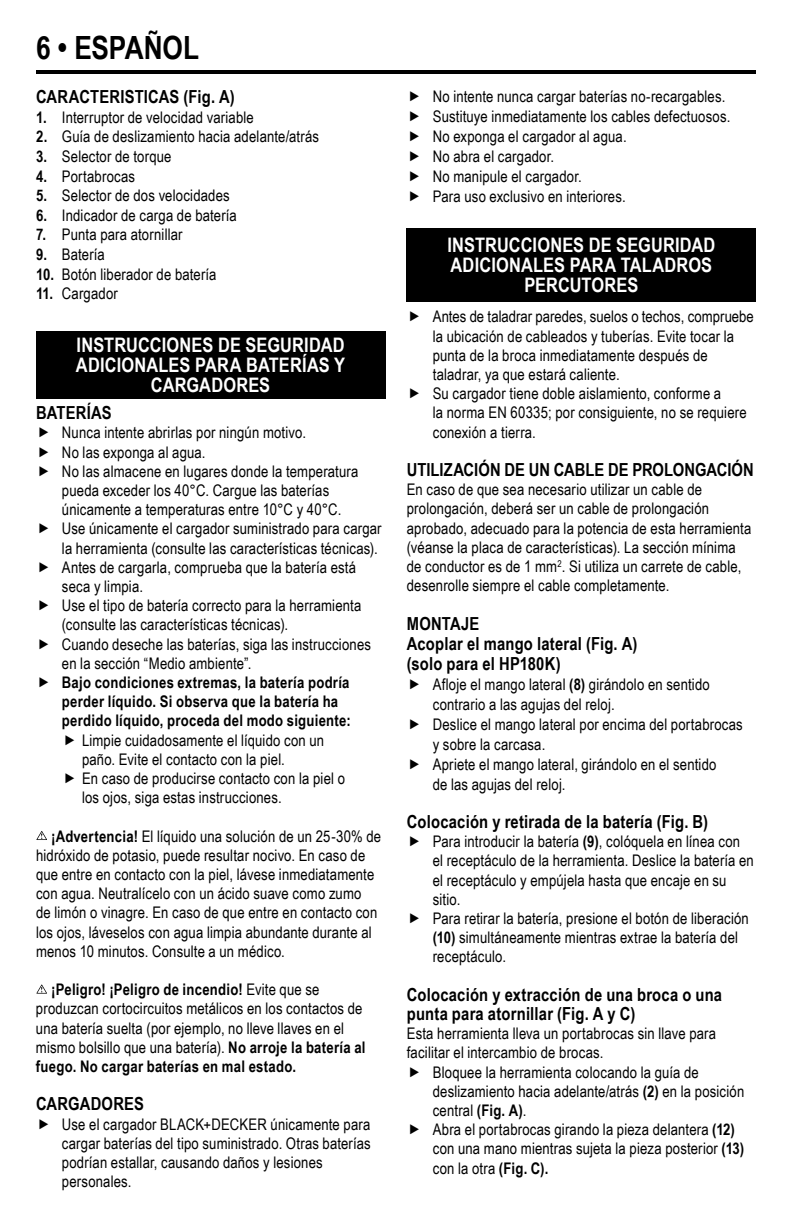
<style>
.page{position:relative;width:792px;height:1224px;background:#fff}
.page>*{position:absolute;margin:0;border:0;box-sizing:border-box;transform-origin:0 0}
.t1{font:700 32px "Arial Narrow";letter-spacing:-.005em;color:#000}
.t2{font:700 20px/20px "Arial Narrow";letter-spacing:.005em;color:#fff;text-align:center}
.t3{font:700 18px/20px "Arial Narrow";letter-spacing:.01em;color:#000}
.t4{font:16px/19.2px "Arial Narrow";letter-spacing:.01em;color:#000}
.t5{font:700 16px/19.2px "Arial Narrow";letter-spacing:.015em;color:#000}
.s1{font-weight:700}
</style>
<div class="page">
<hr style="left:36px;top:70px;width:720px;height:4px;background:#000">
<div style="left:36px;top:331px;width:349px;height:68px;background:#000"></div>
<svg style="left:36px;top:831px;width:11px;height:9px"></svg>
<svg style="left:36px;top:985px;width:11px;height:9px"></svg>
<div style="left:407px;top:228px;width:349px;height:74px;background:#000"></div>
<h1 class="t1" style="left:36px;top:24px;width:165px">6 • ESPAÑOL</h1>
<p class="t3" style="left:36px;top:86px;width:200px">CARACTERISTICAS (Fig. A)</p>
<p class="t4" style="left:36px;top:107px;width:219px"><span class="s1">1.</span> Interruptor de velocidad variable</p>
<p class="t4" style="left:36px;top:126px;width:285px"><span class="s1">2.</span> Guía de deslizamiento hacia adelante/atrás</p>
<p class="t4" style="left:36px;top:146px;width:137px"><span class="s1">3.</span> Selector de torque</p>
<p class="t4" style="left:36px;top:166px;width:101px"><span class="s1">4.</span> Portabrocas</p>
<p class="t4" style="left:36px;top:185px;width:195px"><span class="s1">5.</span> Selector de dos velocidades</p>
<p class="t4" style="left:36px;top:205px;width:202px"><span class="s1">6.</span> Indicador de carga de batería</p>
<p class="t4" style="left:36px;top:224px;width:148px"><span class="s1">7.</span> Punta para atornillar</p>
<p class="t4" style="left:36px;top:244px;width:70px"><span class="s1">9.</span> Batería</p>
<p class="t4" style="left:36px;top:264px;width:182px"><span class="s1">10.</span> Botón liberador de batería</p>
<p class="t4" style="left:36px;top:283px;width:83px"><span class="s1">11.</span> Cargador</p>
<p class="t2" style="left:76px;top:334px;width:271px">INSTRUCCIONES DE SEGURIDAD<br>ADICIONALES PARA BATERÍAS Y<br>CARGADORES</p>
<p class="t3" style="left:36px;top:402px;width:77px">BATERÍAS</p>
<p class="t4" style="left:62px;top:422px;width:321px">Nunca intente abrirlas por ningún motivo.<br>No las exponga al agua.<br>No las almacene en lugares donde la temperatura pueda exceder los 40°C. Cargue las baterías únicamente a temperaturas entre 10°C y 40°C.<br>Use únicamente el cargador suministrado para cargar la herramienta (consulte las características técnicas).<br>Antes de cargarla, comprueba que la batería está seca y limpia.<br>Use el tipo de batería correcto para la herramienta (consulte las características técnicas).<br>Cuando deseche las baterías, siga las instrucciones en la sección “Medio ambiente”.</p>
<p class="t5" style="left:62px;top:672px;width:290px">Bajo condiciones extremas, la batería podría perder líquido. Si observa que la batería ha perdido líquido, proceda del modo siguiente:</p>
<p class="t4" style="left:82px;top:730px;width:265px">Limpie cuidadosamente el líquido con un paño. Evite el contacto con la piel.<br>En caso de producirse contacto con la piel o los ojos, siga estas instrucciones.</p>
<p class="t4" style="left:36px;top:826px;width:347px;text-indent:15px"><span class="s1">¡Advertencia!</span> El líquido una solución de un 25-30% de hidróxido de potasio, puede resultar nocivo. En caso de que entre en contacto con la piel, lávese inmediatamente con agua. Neutralícelo con un ácido suave como zumo<br>de limón o vinagre. En caso de que entre en contacto con los ojos, láveselos con agua limpia abundante durante al menos 10 minutos. Consulte a un médico.</p>
<p class="t4" style="left:36px;top:979px;width:331px;text-indent:15px"><span class="s1">¡Peligro! ¡Peligro de incendio!</span> Evite que se produzcan cortocircuitos metálicos en los contactos de una batería suelta (por ejemplo, no lleve llaves en el mismo bolsillo que una batería). <span class="s1">No arroje la batería al fuego. No cargar baterías en mal estado.</span></p>
<p class="t3" style="left:36px;top:1093px;width:110px">CARGADORES</p>
<p class="t4" style="left:62px;top:1114px;width:310px">Use el cargador BLACK+DECKER únicamente para cargar baterías del tipo suministrado. Otras baterías podrían estallar, causando daños y lesiones personales.</p>
<p class="t4" style="left:433px;top:85px;width:299px;line-height:20px">No intente nunca cargar baterías no-recargables.<br>Sustituye inmediatamente los cables defectuosos.<br>No exponga el cargador al agua.<br>No abra el cargador.<br>No manipule el cargador.<br>Para uso exclusivo en interiores.</p>
<p class="t2" style="left:447px;top:234px;width:270px">INSTRUCCIONES DE SEGURIDAD<br>ADICIONALES PARA TALADROS<br>PERCUTORES</p>
<p class="t4" style="left:433px;top:306px;width:323px">Antes de taladrar paredes, suelos o techos, compruebe la ubicación de cableados y tuberías. Evite tocar la punta de la broca inmediatamente después de taladrar, ya que estará caliente.<br>Su cargador tiene doble aislamiento, conforme a<br>la norma EN 60335; por consiguiente, no se requiere conexión a tierra.</p>
<p class="t3" style="left:407px;top:459px;width:349px">UTILIZACIÓN DE UN CABLE DE PROLONGACIÓN</p>
<p class="t4" style="left:407px;top:479px;width:346px">En caso de que sea necesario utilizar un cable de prolongación, deberá ser un cable de prolongación aprobado, adecuado para la potencia de esta herramienta (véanse la placa de características). La sección mínima de conductor es de 1 mm<sup>2</sup>. Si utiliza un carrete de cable, desenrolle siempre el cable completamente.</p>
<p class="t3" style="left:407px;top:612px;width:232px">MONTAJE<br>Acoplar el mango lateral (Fig. A) (solo para el HP180K)</p>
<p class="t4" style="left:433px;top:673px;width:312px;line-height:20px">Afloje el mango lateral <span class="s1">(8)</span> girándolo en sentido contrario a las agujas del reloj.<br>Deslice el mango lateral por encima del portabrocas y sobre la carcasa.<br>Apriete el mango lateral, girándolo en el sentido<br>de las agujas del reloj.</p>
<p class="t3" style="left:407px;top:811px;width:303px">Colocación y retirada de la batería (Fig. B)</p>
<p class="t4" style="left:433px;top:831px;width:323px">Para introducir la batería <span class="s1">(9)</span>, colóquela en línea con el receptáculo de la herramienta. Deslice la batería en el receptáculo y empújela hasta que encaje en su sitio.<br>Para retirar la batería, presione el botón de liberación <span class="s1">(10)</span> simultáneamente mientras extrae la batería del receptáculo.</p>
<p class="t3" style="left:407px;top:984px;width:317px;line-height:19.2px">Colocación y extracción de una broca o una punta para atornillar (Fig. A y C)</p>
<p class="t4" style="left:407px;top:1023px;width:311px">Esta herramienta lleva un portabrocas sin llave para facilitar el intercambio de brocas.</p>
<p class="t4" style="left:433px;top:1062px;width:313px">Bloquee la herramienta colocando la guía de deslizamiento hacia adelante/atrás <span class="s1">(2)</span> en la posición central <span class="s1">(Fig. A)</span>.<br>Abra el portabrocas girando la pieza delantera <span class="s1">(12) </span>con una mano mientras sujeta la pieza posterior <span class="s1">(13) </span>con la otra <span class="s1">(Fig. C).</span></p>
</div>
